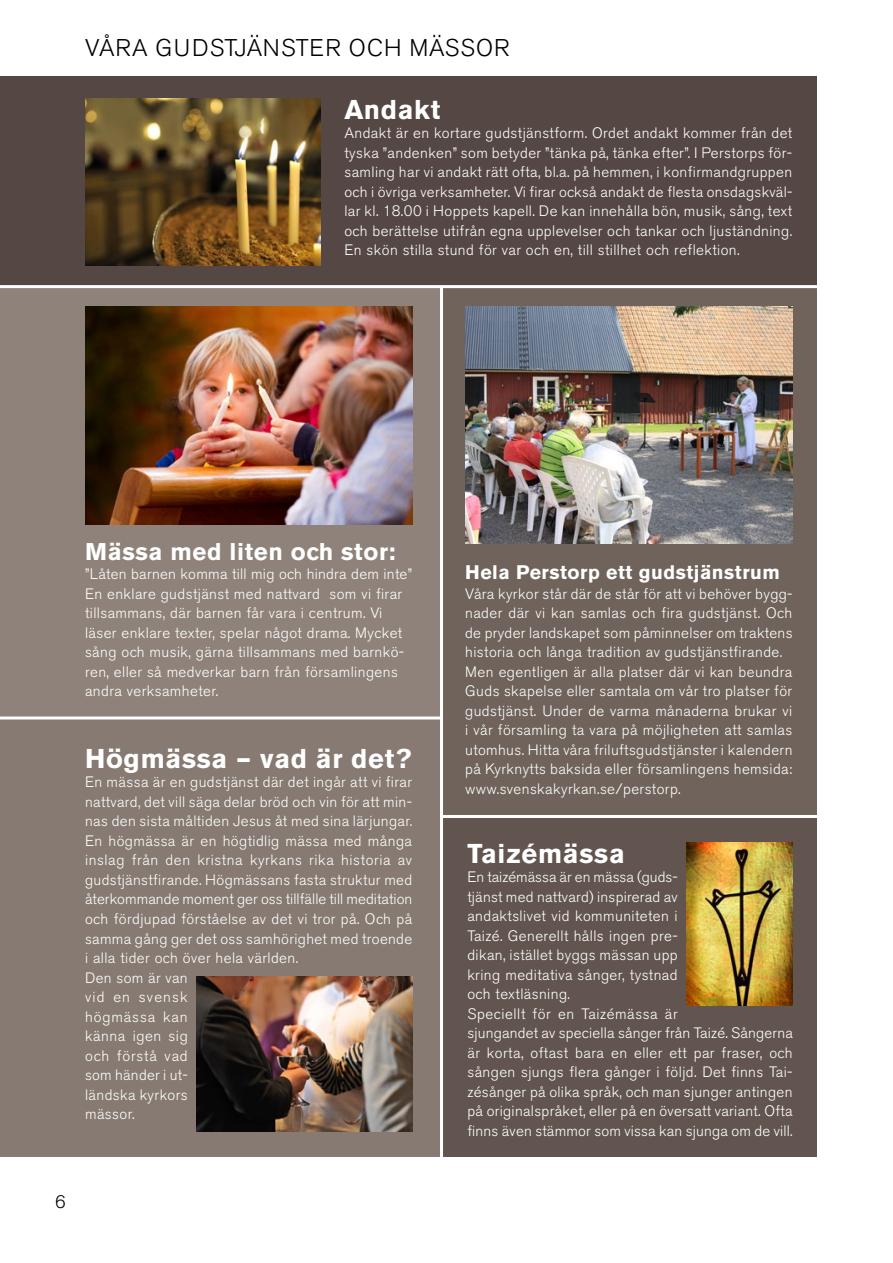
<style>
.page{position:relative;width:893px;height:1263px;background:#fff}
.page>*{position:absolute;margin:0;border:0;box-sizing:border-box;transform-origin:0 0}
.t1{font:700 27px "Akzidenz Grotesk BE";letter-spacing:.025em;color:#fff}
.t2{font:300 24px "Akzidenz Grotesk BE";letter-spacing:.05em;color:#000}
.t3{font:700 24px "Akzidenz Grotesk BE";letter-spacing:.025em;color:#fff}
.t4{font:700 19.5px "Akzidenz Grotesk BE";letter-spacing:.025em;color:#fff}
.t5{font:300 18px "Akzidenz Grotesk BE";color:#000}
.t6{font:300 15px/19.5px "Akzidenz Grotesk BE";letter-spacing:.025em;color:#fff}
</style>
<div class="page">
<div style="left:0;top:77px;width:816px;height:209px;background:#554844"></div>
<div style="left:0;top:286px;width:442px;height:433px;background:#8e827a"></div>
<div style="left:442px;top:816px;width:374px;height:341px;background:#62554f"></div>
<div style="left:442px;top:286px;width:374px;height:530px;background:#6f635c"></div>
<div style="left:0;top:719px;width:442px;height:438px;background:#867a72"></div>
<img style="left:85px;top:98px;width:235px;height:167px">
<img style="left:85px;top:306px;width:327px;height:218px">
<img style="left:465px;top:306px;width:328px;height:238px">
<img style="left:196px;top:976px;width:216px;height:155px">
<hr style="left:0;top:285px;width:842px;height:3px;background:#fff">
<hr style="left:0;top:716px;width:442px;height:3px;background:#fff">
<hr style="left:442px;top:815px;width:406px;height:3px;background:#fff">
<img style="left:686px;top:842px;width:107px;height:163px">
<hr style="left:440px;top:286px;width:3px;height:874px;background:#fff">
<h2 class="t2" style="left:85px;top:34px;width:426px">VÅRA GUDSTJÄNSTER OCH MÄSSOR</h2>
<h1 class="t1" style="left:344px;top:94px;width:97px">Andakt</h1>
<p class="t6" style="left:344px;top:123px;width:450px;text-align:justify">Andakt är en kortare gudstjänstform. Ordet andakt kommer från det tyska ”andenken” som betyder ”tänka på, tänka efter”. I Perstorps för&shy;samling har vi andakt rätt ofta, bl.a. på hemmen, i konfirmandgruppen och i övriga verksamheter. Vi firar också andakt de flesta onsdagskväl&shy;lar kl. 18.00 i Hoppets kapell. De kan innehålla bön, musik, sång, text och berättelse utifrån egna upplevelser och tankar och ljuständning.<br>En skön stilla stund för var och en, till stillhet och reflektion.</p>
<h2 class="t3" style="left:85px;top:538px;width:312px">Mässa med liten och stor:</h2>
<p class="t6" style="left:85px;top:565px;width:329px">”Låten barnen komma till mig och hindra dem inte” En enklare gudstjänst med nattvard som vi firar tillsammans, där barnen får vara i centrum. Vi läser enklare texter, spelar något drama. Mycket sång och musik, gärna tillsammans med barnkö&shy;ren, eller så medverkar barn från församlingens andra verksamheter.</p>
<h3 class="t4" style="left:465px;top:561px;width:316px">Hela Perstorp ett gudstjänstrum</h3>
<p class="t6" style="left:465px;top:584px;width:329px">Våra kyrkor står där de står för att vi behöver bygg&shy;nader där vi kan samlas och fira gudstjänst. Och de pryder landskapet som påminnelser om traktens historia och långa tradition av gudstjänstfirande.<br>Men egentligen är alla platser där vi kan beundra Guds skapelse eller samtala om vår tro platser för gudstjänst. Under de varma månaderna brukar vi i vår församling ta vara på möjligheten att samlas utomhus. Hitta våra friluftsgudstjänster i kalendern på Kyrknytts baksida eller församlingens hemsida: www.svenskakyrkan.se/perstorp.</p>
<h1 class="t1" style="left:85px;top:743px;width:328px">Högmässa – vad är det?</h1>
<p class="t6" style="left:85px;top:773px;width:329px">En mässa är en gudstjänst där det ingår att vi firar nattvard, det vill säga delar bröd och vin för att min&shy;nas den sista måltiden Jesus åt med sina lärjungar.<br>En högmässa är en högtidlig mässa med många inslag från den kristna kyrkans rika historia av gudstjänstfirande. Högmässans fasta struktur med återkommande moment ger oss tillfälle till meditation och fördjupad förståelse av det vi tror på. Och på samma gång ger det oss samhörighet med troende i alla tider och över hela världen.<br>Den som är van<br>vid en svensk<br>högmässa kan<br>känna igen sig<br>och förstå vad<br>som händer i ut-<br>ländska kyrkors<br>mässor.</p>
<h1 class="t1" style="left:467px;top:838px;width:159px">Taizémässa</h1>
<p class="t6" style="left:467px;top:868px;width:327px">En taizémässa är en mässa (guds-<br>tjänst med nattvard) inspirerad av<br>andaktslivet vid kommuniteten i<br>Taizé. Generellt hålls ingen pre-<br>dikan, istället byggs mässan upp<br>kring meditativa sånger, tystnad<br>och textläsning.<br>Speciellt för en Taizémässa är<br>sjungandet av speciella sånger från Taizé. Sångerna är korta, oftast bara en eller ett par fraser, och sången sjungs flera gånger i följd. Det finns Tai&shy;zésånger på olika språk, och man sjunger antingen på originalspråket, eller på en översatt variant. Ofta finns även stämmor som vissa kan sjunga om de vill.</p>
<p class="t5" style="left:55px;top:1192px;width:12px">6</p>
</div>
